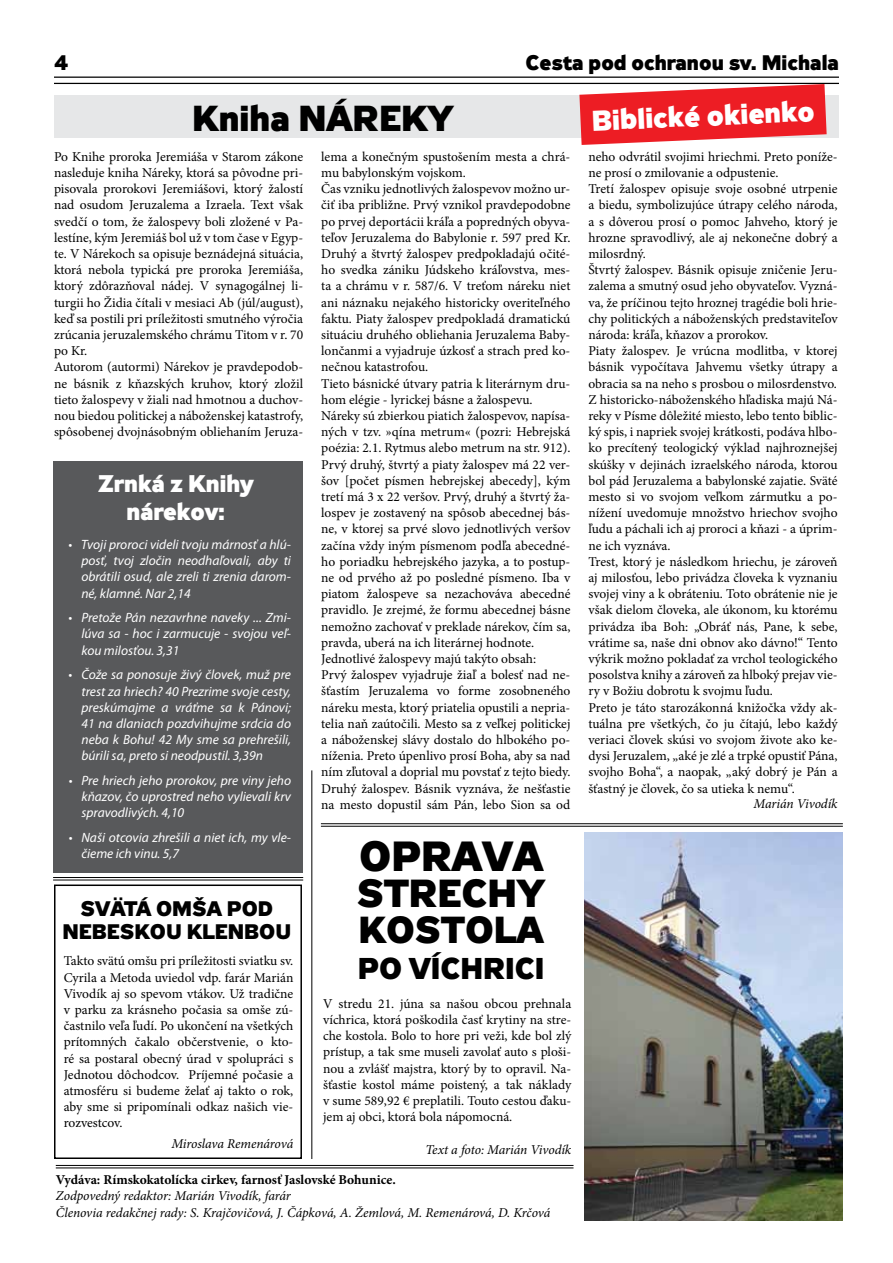
<style>
.page{position:relative;width:893px;height:1263px;background:#fff}
.page>*{position:absolute;margin:0;border:0;box-sizing:border-box;transform-origin:0 0}
.t1{font:700 42px "Zeppelin 33";color:#000}
.t2{font:700 39px "Zeppelin 33";color:#000}
.t3{font:700 37.5px "Zeppelin 33";color:#000}
.t4{font:700 36px "Zeppelin 33";color:#000}
.t5{font:700 30px "Zeppelin 33";color:#000}
.t6{font:700 28.65px "Zeppelin 33";color:#fff}
.t7{font:700 24px/28.8px "Zeppelin 33";color:#fff;text-align:center}
.t8{font:700 21px/22.5px "Zeppelin 33";color:#000;text-align:center}
.t9{font:13.5px/16.2px "Minion Pro";color:#000}
.t10{font:italic 13.5px/16.2px "Myriad Pro";color:#fff;text-align:justify}
.t11{font:italic 13.5px/16.2px "Minion Pro";letter-spacing:-.005em;color:#000}
.t12{font:700 13.5px "Minion Pro";color:#000}
</style>
<div class="page">
<hr style="left:54px;top:77px;width:785px;height:1px;background:#000">
<hr style="left:54px;top:83px;width:785px;height:1px;background:#000">
<div style="left:54px;top:96px;width:785px;height:42px;background:#e6e7e8"></div>
<hr style="left:321px;top:823px;width:522px;height:1px;background:#000">
<hr style="left:321px;top:826px;width:522px;height:1px;background:#000">
<svg style="left:579px;top:84px;width:248px;height:61px"></svg>
<hr style="left:56px;top:1165px;width:517px;height:1px;background:#000">
<hr style="left:56px;top:1168px;width:517px;height:1px;background:#000">
<div style="left:53px;top:461px;width:250px;height:411px;background:#58595b"></div>
<hr style="left:311px;top:770px;width:1px;height:389px;background:#000">
<div style="left:54px;top:884px;width:248px;height:275px;border:2px solid #000"></div>
<hr style="left:53px;top:877px;width:250px;height:1px;background:#000">
<hr style="left:53px;top:880px;width:250px;height:1px;background:#000">
<img style="left:585px;top:832px;width:258px;height:389px">
<h3 class="t8" style="left:54px;top:52px;width:15px">4</h3>
<h3 class="t8" style="left:526px;top:52px;width:315px">CESTA POD OCHRANOU SV. MICHALA</h3>
<h3 class="t4" style="left:192px;top:96px;width:263px">KNIHA NÁREKY</h3>
<p class="t9" style="left:54px;top:148px;width:251px">Po Knihe proroka Jeremiáša v Starom zákone nasleduje kniha Náreky, ktorá sa pôvodne pri&shy;pisovala prorokovi Jeremiášovi, ktorý žalostí nad osudom Jeruzalema a Izraela. Text však svedčí o tom, že žalospevy boli zložené v Pa&shy;lestíne, kým Jeremiáš bol už v tom čase v Egyp&shy;te. V Nárekoch sa opisuje beznádejná situácia, ktorá nebola typická pre proroka Jeremiáša, ktorý zdôrazňoval nádej. V synagogálnej li&shy;turgii ho Židia čítali v mesiaci Ab (júl/august), keď sa postili pri príležitosti smutného výročia zrúcania jeruzalemského chrámu Titom v r. 70 po Kr.<br>Autorom (autormi) Nárekov je pravdepodob&shy;ne básnik z kňazských kruhov, ktorý zložil tieto žalospevy v žiali nad hmotnou a duchov&shy;nou biedou politickej a náboženskej katastrofy, spôsobenej dvojnásobným obliehaním Jeruza-</p>
<p class="t9" style="left:321px;top:148px;width:251px">lema a konečným spustošením mesta a chrá&shy;mu babylonským vojskom.<br>Čas vzniku jednotlivých žalospevov možno ur&shy;čiť iba približne. Prvý vznikol pravdepodobne po prvej deportácii kráľa a popredných obyva&shy;teľov Jeruzalema do Babylonie r. 597 pred Kr.<br>Druhý a štvrtý žalospev predpokladajú očité&shy;ho svedka zániku Júdskeho kráľovstva, mes&shy;ta a chrámu v r. 587/6. V treťom náreku niet ani náznaku nejakého historicky overiteľného faktu. Piaty žalospev predpokladá dramatickú situáciu druhého obliehania Jeruzalema Baby&shy;lončanmi a vyjadruje úzkosť a strach pred ko&shy;nečnou katastrofou.<br>Tieto básnické útvary patria k literárnym dru&shy;hom elégie - lyrickej básne a žalospevu.<br>Náreky sú zbierkou piatich žalospevov, napísa&shy;ných v tzv. »qína metrum« (pozri: Hebrejská poézia: 2.1. Rytmus alebo metrum na str. 912).<br>Prvý druhý, štvrtý a piaty žalospev má 22 ver&shy;šov [počet písmen hebrejskej abecedy], kým tretí má 3 x 22 veršov. Prvý, druhý a štvrtý ža&shy;lospev je zostavený na spôsob abecednej bás&shy;ne, v ktorej sa prvé slovo jednotlivých veršov začína vždy iným písmenom podľa abecedné&shy;ho poriadku hebrejského jazyka, a to postup&shy;ne od prvého až po posledné písmeno. Iba v piatom žalospeve sa nezachováva abecedné pravidlo. Je zrejmé, že formu abecednej básne nemožno zachovať v preklade nárekov, čím sa, pravda, uberá na ich literárnej hodnote.<br>Jednotlivé žalospevy majú takýto obsah:<br>Prvý žalospev vyjadruje žiaľ a bolesť nad ne&shy;šťastím Jeruzalema vo forme zosobneného náreku mesta, ktorý priatelia opustili a nepria&shy;telia naň zaútočili. Mesto sa z veľkej politickej a náboženskej slávy dostalo do hlbokého po&shy;níženia. Preto úpenlivo prosí Boha, aby sa nad ním zľutoval a doprial mu povstať z tejto biedy.<br>Druhý žalospev. Básnik vyznáva, že nešťastie na mesto dopustil sám Pán, lebo Sion sa od</p>
<p class="t9" style="left:588px;top:148px;width:251px">neho odvrátil svojimi hriechmi. Preto poníže&shy;ne prosí o zmilovanie a odpustenie.<br>Tretí žalospev opisuje svoje osobné utrpenie a biedu, symbolizujúce útrapy celého národa, a s dôverou prosí o pomoc Jahveho, ktorý je hrozne spravodlivý, ale aj nekonečne dobrý a milosrdný.<br>Štvrtý žalospev. Básnik opisuje zničenie Jeru&shy;zalema a smutný osud jeho obyvateľov. Vyzná&shy;va, že príčinou tejto hroznej tragédie boli hrie&shy;chy politických a náboženských predstaviteľov národa: kráľa, kňazov a prorokov.<br>Piaty žalospev. Je vrúcna modlitba, v ktorej básnik vypočítava Jahvemu všetky útrapy a obracia sa na neho s prosbou o milosrdenstvo.<br>Z historicko-náboženského hľadiska majú Ná&shy;reky v Písme dôležité miesto, lebo tento biblic&shy;ký spis, i napriek svojej krátkosti, podáva hlbo&shy;ko precítený teologický výklad najhroznejšej skúšky v dejinách izraelského národa, ktorou bol pád Jeruzalema a babylonské zajatie. Sväté mesto si vo svojom veľkom zármutku a po&shy;nížení uvedomuje množstvo hriechov svojho ľudu a páchali ich aj proroci a kňazi - a úprim&shy;ne ich vyznáva.<br>Trest, ktorý je následkom hriechu, je zároveň aj milosťou, lebo privádza človeka k vyznaniu svojej viny a k obráteniu. Toto obrátenie nie je však dielom človeka, ale úkonom, ku ktorému privádza iba Boh: „Obráť nás, Pane, k sebe, vrátime sa, naše dni obnov ako dávno!“ Tento výkrik možno pokladať za vrchol teologického posolstva knihy a zároveň za hlboký prejav vie&shy;ry v Božiu dobrotu k svojmu ľudu.<br>Preto je táto starozákonná knižočka vždy ak&shy;tuálna pre všetkých, čo ju čítajú, lebo každý veriaci človek skúsi vo svojom živote ako ke&shy;dysi Jeruzalem, „aké je zlé a trpké opustiť Pána, svojho Boha“, a naopak, „aký dobrý je Pán a šťastný je človek, čo sa utieka k nemu“.</p>
<h3 class="t6" style="left:591px;top:104px;width:230px;rotate:-3deg">B IBLICKÉ OKIENKO</h3>
<h3 class="t7" style="left:98px;top:470px;width:158px">ZRNKÁ Z KNIHY<br>NÁREKOV:</h3>
<p class="t10" style="left:81px;top:536px;width:211px;text-indent:-13px">• Tvoji proroci videli tvoju márnosť a hlú&shy;posť, tvoj zločin neodhaľovali, aby ti obrátili osud, ale zreli ti zrenia darom&shy;né, klamné. Nar 2,14</p>
<p class="t10" style="left:81px;top:609px;width:211px;text-indent:-13px">• Pretože Pán nezavrhne naveky ... Zmi&shy;lúva sa - hoc i zarmucuje - svojou veľ&shy;kou milosťou. 3,31</p>
<p class="t10" style="left:81px;top:666px;width:211px;text-indent:-13px">• Čože sa ponosuje živý človek, muž pre trest za hriech? 40 Prezrime svoje cesty, preskúmajme a vráťme sa k Pánovi; 41 na dlaniach pozdvihujme srdcia do neba k Bohu! 42 My sme sa prehrešili, búrili sa, preto si neodpustil. 3,39n</p>
<p class="t10" style="left:81px;top:772px;width:211px;text-indent:-13px">• Pre hriech jeho prorokov, pre viny jeho kňazov, čo uprostred neho vylievali krv spravodlivých. 4,10</p>
<p class="t10" style="left:81px;top:829px;width:211px;text-indent:-13px">• Naši otcovia zhrešili a niet ich, my vle&shy;čieme ich vinu. 5,7</p>
<p class="t11" style="left:754px;top:795px;width:85px">Marián Vivodík</p>
<h1 class="t1" style="left:359px;top:831px;width:178px">OP RAVA</h1>
<h2 class="t2" style="left:357px;top:870px;width:190px">STRECHY</h2>
<h3 class="t3" style="left:359px;top:907px;width:180px">KOSTOLA</h3>
<h3 class="t5" style="left:358px;top:950px;width:188px">PO VÍCHRICI</h3>
<h3 class="t8" style="left:62px;top:899px;width:227px">SVÄTÁ OMŠA POD<br>NEBESKOU KLENBOU</h3>
<p class="t9" style="left:64px;top:953px;width:231px;text-align:justify">Takto svätú omšu pri príležitosti sviatku sv.<br>Cyrila a Metoda uviedol vdp. farár Marián Vivodík aj so spevom vtákov. Už tradične v parku za krásneho počasia sa omše zú&shy;častnilo veľa ľudí. Po ukončení na všetkých prítomných čakalo občerstvenie, o kto&shy;ré sa postaral obecný úrad v spolupráci s Jednotou dôchodcov. Príjemné počasie a atmosféru si budeme želať aj takto o rok, aby sme si pripomínali odkaz našich vie&shy;rozvestcov.</p>
<p class="t11" style="left:171px;top:1135px;width:123px">Miroslava Remenárová</p>
<p class="t9" style="left:323px;top:995px;width:250px;text-align:justify">V stredu 21. júna sa našou obcou prehnala víchrica, ktorá poškodila časť krytiny na stre&shy;che kostola. Bolo to hore pri veži, kde bol zlý prístup, a tak sme museli zavolať auto s ploši&shy;nou a zvlášť majstra, ktorý by to opravil. Na&shy;šťastie kostol máme poistený, a tak náklady v sume 589,92 € preplatili. Touto cestou ďaku&shy;jem aj obci, ktorá bola nápomocná.</p>
<p class="t11" style="left:425px;top:1141px;width:147px">Text a foto: Marián Vivodík</p>
<p class="t12" style="left:56px;top:1170px;width:342px">Vydáva: Rímskokatolícka cirkev, farnosť Jaslovské Bohunice.</p>
<p class="t11" style="left:56px;top:1188px;width:496px">Zodpovedný redaktor: Marián Vivodík, farár<br>Členovia redakčnej rady: S. Krajčovičová, J. Čápková, A. Žemlová, M. Remenárová, D. Krčová</p>
</div>
